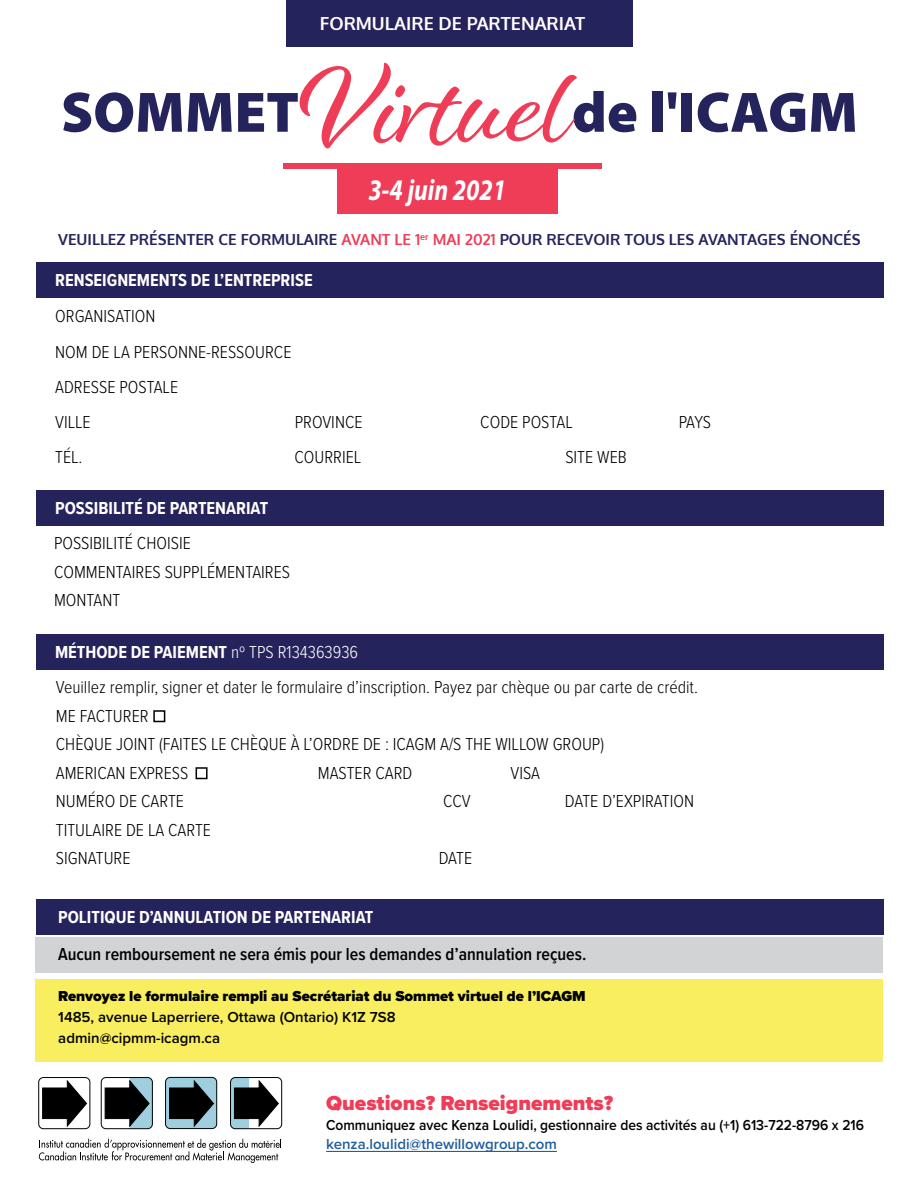
<style>
.page{position:relative;width:918px;height:1188px;background:#fff}
.page>*{position:absolute;margin:0;border:0;box-sizing:border-box;transform-origin:0 0}
.t1{font:900 57.45px "Myriad Pro";color:#25235b}
.t2{font:italic 700 30px "Myriad Pro";color:#fff;scale:.82 1}
.t3{font:900 21px "Proxima Nova";color:#ef3d58}
.t4{font:300 18px/28.5px "Proxima Nova Cond";color:#000}
.t5{font:700 18px "Proxima Nova Cond";color:#fff}
.t6{font:600 18px "Proxima Nova Cond";color:#000}
.t7{font:700 18px "Oxygen";color:#fff}
.t8{font:700 15.3px "Oxygen";color:#25235b}
.t9{font:600 15px "Proxima Nova";color:#000;scale:.92 1}
.t10{font:900 15px "Proxima Nova";color:#000}
.t11{font:600 15px/21px "Proxima Nova";color:#000}
.t12{font:600 15px "Proxima Nova";color:#215e9e}
.s1{color:#ef3d58}
.s2{font-weight:300}
</style>
<div class="page">
<div style="left:36px;top:490px;width:847px;height:36px;background:#25235b"></div>
<div style="left:36px;top:262px;width:847px;height:35px;background:#25235b"></div>
<div style="left:287px;top:0;width:346px;height:46px;background:#25235b"></div>
<div style="left:36px;top:937px;width:847px;height:35px;background:#d1d3d4"></div>
<div style="left:36px;top:980px;width:847px;height:82px;background:#f8ee5f"></div>
<div style="left:36px;top:899px;width:847px;height:35px;background:#25235b"></div>
<div style="left:36px;top:634px;width:847px;height:35px;background:#25235b"></div>
<div style="left:196px;top:767px;width:12px;height:12px;border:2px solid #000"></div>
<div style="left:153px;top:710px;width:12px;height:12px;border:2px solid #000"></div>
<hr style="left:326px;top:1151px;width:231px;height:1px;background:#215e9e">
<div style="left:338px;top:164px;width:220px;height:50px;background:#ef3d58"></div>
<div style="left:284px;top:164px;width:318px;height:5px;background:#ef3d58"></div>
<svg style="left:299px;top:63px;width:278px;height:86px"></svg>
<div style="left:101px;top:1078px;width:51px;height:51px;background:linear-gradient(to bottom,#fff,#fff);border-radius:5px"></div>
<div style="left:39px;top:1077px;width:51px;height:52px;border:1px solid #000;border-radius:5px"></div>
<svg style="left:43px;top:1081px;width:44px;height:45px"></svg>
<div style="left:101px;top:1077px;width:52px;height:52px;border:1px solid #000;border-radius:5px"></div>
<svg style="left:105px;top:1078px;width:47px;height:51px"></svg>
<div style="left:230px;top:1077px;width:52px;height:52px;border:1px solid #000;border-radius:5px"></div>
<svg style="left:231px;top:1078px;width:47px;height:51px"></svg>
<div style="left:166px;top:1077px;width:51px;height:52px;background:#9fcedf;border-radius:5px"></div>
<div style="left:165px;top:1077px;width:52px;height:52px;border:1px solid #000;border-radius:5px"></div>
<svg style="left:170px;top:1081px;width:44px;height:45px"></svg>
<svg style="left:39px;top:1139px;width:242px;height:24px"></svg>
<p class="t7" style="left:320px;top:13px;width:267px">FORMULAIRE DE PARTENARIAT</p>
<h1 class="t1" style="left:61px;top:74px;width:239px">SOMMET</h1>
<h1 class="t1" style="left:572px;top:74px;width:287px">de l'ICAGM</h1>
<h2 class="t2" style="left:368px;top:170px;width:169px">3-4 juin 2021</h2>
<p class="t8" style="left:58px;top:230px;width:804px">VEUILLEZ PRÉSENTER CE FORMULAIRE <span class="s1">AVANT LE 1</span><sup>er</sup> <span class="s1">MAI 2021</span> POUR RECEVOIR TOUS LES AVANTAGES ÉNONCÉS</p>
<p class="t5" style="left:55px;top:267px;width:259px">RENSEIGNEMENTS DE L’ENTREPRISE</p>
<p class="t4" style="left:55px;top:298px;width:238px;line-height:35.2px">ORGANISATION<br>NOM DE LA PERSONNE-RESSOURCE<br>ADRESSE POSTALE<br>VILLE</p>
<p class="t4" style="left:295px;top:407px;width:69px">PROVINCE</p>
<p class="t4" style="left:480px;top:407px;width:94px">CODE POSTAL</p>
<p class="t4" style="left:679px;top:407px;width:34px">PAYS</p>
<p class="t4" style="left:55px;top:442px;width:29px">TÉL.</p>
<p class="t4" style="left:294px;top:442px;width:68px">COURRIEL</p>
<p class="t4" style="left:565px;top:442px;width:63px">SITE WEB</p>
<p class="t5" style="left:55px;top:495px;width:215px">POSSIBILITÉ DE PARTENARIAT</p>
<p class="t4" style="left:54px;top:528px;width:238px">POSSIBILITÉ CHOISIE<br>COMMENTAIRES SUPPLÉMENTAIRES<br>MONTANT</p>
<p class="t5" style="left:55px;top:638px;width:305px">MÉTHODE DE PAIEMENT <span class="s2">nº TPS R134363936</span></p>
<p class="t4" style="left:56px;top:672px;width:644px">Veuillez remplir, signer et dater le formulaire d’inscription. Payez par chèque ou par carte de crédit.<br>ME FACTURER<br>CHÈQUE JOINT (FAITES LE CHÈQUE À L’ORDRE DE : ICAGM A/S THE WILLOW GROUP)<br>AMERICAN EXPRESS</p>
<p class="t4" style="left:318px;top:758px;width:96px">MASTER CARD</p>
<p class="t4" style="left:511px;top:758px;width:31px">VISA</p>
<p class="t4" style="left:56px;top:786px;width:130px">NUMÉRO DE CARTE</p>
<p class="t4" style="left:443px;top:786px;width:29px">CCV</p>
<p class="t4" style="left:565px;top:786px;width:131px">DATE D’EXPIRATION</p>
<p class="t4" style="left:56px;top:815px;width:157px">TITULAIRE DE LA CARTE<br>SIGNATURE</p>
<p class="t4" style="left:439px;top:843px;width:35px">DATE</p>
<p class="t5" style="left:58px;top:904px;width:317px">POLITIQUE D’ANNULATION DE PARTENARIAT</p>
<p class="t6" style="left:58px;top:941px;width:530px">Aucun remboursement ne sera émis pour les demandes d’annulation reçues.</p>
<p class="t10" style="left:58px;top:985px;width:529px">Renvoyez le formulaire rempli au Secrétariat du Sommet virtuel de l’ICAGM</p>
<p class="t11" style="left:58px;top:1006px;width:339px">1485, avenue Laperriere, Ottawa (Ontario) K1Z 7S8 admin@cipmm-icagm.ca</p>
<p class="t3" style="left:326px;top:1088px;width:289px">Questions? Renseignements?</p>
<p class="t9" style="left:326px;top:1114px;width:586px">Communiquez avec Kenza Loulidi, gestionnaire des activités au (+1) 613-722-8796 x 216</p>
<p class="t12" style="left:326px;top:1133px;width:232px">kenza.loulidi@thewillowgroup.com</p>
</div>
